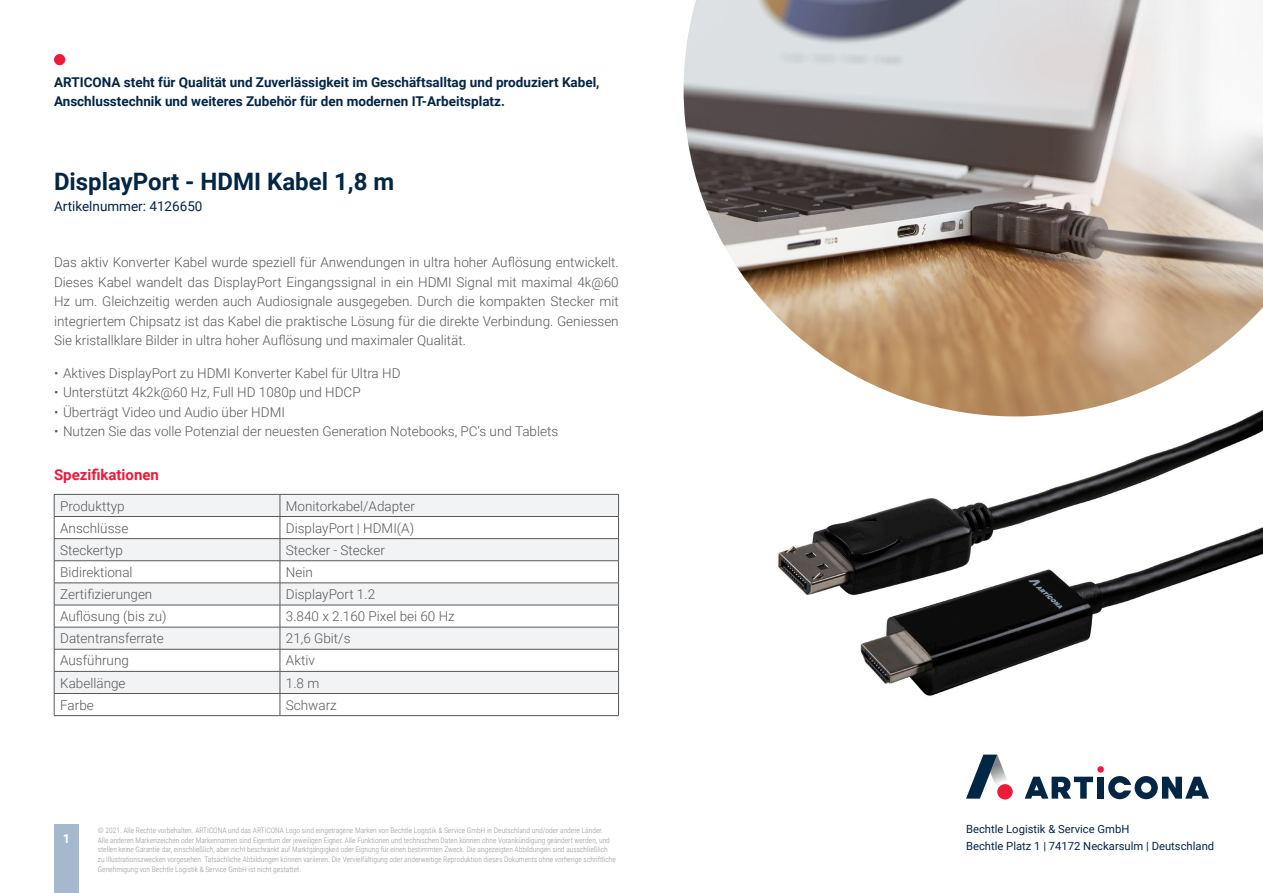
<style>
.page{position:relative;width:1263px;height:893px;background:#fff}
.page>*{position:absolute;margin:0;border:0;box-sizing:border-box;transform-origin:0 0}
.t1{font:700 24px "Roboto";color:#042645}
.t2{font:700 15px "Roboto";color:#ed1a3a}
.t3{font:300 13.5px/19.5px "Roboto";color:#57585a;text-align:justify}
.t4{font:700 13.5px/19.5px "Roboto";color:#042645}
.t5{font:13.5px "Roboto";color:#042645}
.t6{font:700 12.75px "Roboto";color:#fff}
.t7{font:11.25px/16.5px "Roboto";color:#042645}
.t8{font:300 7.5px/9.8px "Roboto Condensed";color:#939598}
</style>
<div class="page">
<img style="left:778px;top:416px;width:485px;height:351px">
<div style="left:54px;top:825px;width:25px;height:68px;background:#a5b8cd"></div>
<div style="left:54px;top:54px;width:11px;height:11px;background:#ed1a3a;border-radius:50%"></div>
<div style="left:1097px;top:766px;width:7px;height:7px;background:#ed1a3a;border-radius:50%"></div>
<svg style="left:1025px;top:777px;width:68px;height:22px"></svg>
<div style="left:1097px;top:777px;width:7px;height:22px;background:#042645"></div>
<svg style="left:1108px;top:776px;width:101px;height:23px"></svg>
<svg style="left:966px;top:755px;width:49px;height:44px"></svg>
<div style="left:997px;top:784px;width:16px;height:15px;background:#ed1a3a;border-radius:50%"></div>
<img style="left:684px;top:0;width:579px;height:416px">
<svg style="left:54px;top:494px;width:565px;height:221px"></svg>
<hr style="left:54px;top:715px;width:226px;height:1px;background:#57585a">
<hr style="left:280px;top:715px;width:339px;height:1px;background:#57585a">
<p class="t4" style="left:54px;top:72px;width:547px">ARTICONA steht für Qualität und Zuverlässigkeit im Geschäftsalltag und produziert Kabel,<br>Anschlusstechnik und weiteres Zubehör für den modernen IT-Arbeitsplatz.</p>
<h1 class="t1" style="left:54px;top:165px;width:342px">DisplayPort - HDMI Kabel 1,8 m</h1>
<p class="t5" style="left:54px;top:197px;width:150px">Artikelnummer: 4126650</p>
<p class="t3" style="left:54px;top:252px;width:566px">Das aktiv Konverter Kabel wurde speziell für Anwendungen in ultra hoher Auflösung entwickelt.<br>Dieses Kabel wandelt das DisplayPort Eingangssignal in ein HDMI Signal mit maximal 4k@60<br>Hz um. Gleichzeitig werden auch Audiosignale ausgegeben. Durch die kompakten Stecker mit integriertem Chipsatz ist das Kabel die praktische Lösung für die direkte Verbindung. Geniessen Sie kristallklare Bilder in ultra hoher Auflösung und maximaler Qualität.</p>
<p class="t3" style="left:54px;top:363px;width:348px">• Aktives DisplayPort zu HDMI Konverter Kabel für Ultra HD</p>
<p class="t3" style="left:54px;top:382px;width:308px">• Unterstützt 4k2k@60 Hz, Full HD 1080p und HDCP</p>
<p class="t3" style="left:54px;top:402px;width:232px">• Überträgt Video und Audio über HDMI</p>
<p class="t3" style="left:54px;top:421px;width:506px">• Nutzen Sie das volle Potenzial der neuesten Generation Notebooks, PC‘s und Tablets</p>
<p class="t2" style="left:54px;top:464px;width:106px">Spezifikationen</p>
<p class="t3" style="left:60px;top:495px;width:66px">Produkttyp</p>
<p class="t3" style="left:286px;top:495px;width:131px">Monitorkabel/Adapter</p>
<p class="t3" style="left:60px;top:518px;width:70px">Anschlüsse</p>
<p class="t3" style="left:286px;top:518px;width:130px">DisplayPort | HDMI(A)</p>
<p class="t3" style="left:60px;top:540px;width:64px">Steckertyp</p>
<p class="t3" style="left:286px;top:540px;width:100px">Stecker - Stecker</p>
<p class="t3" style="left:60px;top:562px;width:74px">Bidirektional</p>
<p class="t3" style="left:286px;top:562px;width:28px">Nein</p>
<p class="t3" style="left:60px;top:584px;width:94px">Zertifizierungen</p>
<p class="t3" style="left:286px;top:584px;width:91px">DisplayPort 1.2</p>
<p class="t3" style="left:60px;top:606px;width:108px">Auflösung (bis zu)</p>
<p class="t3" style="left:286px;top:606px;width:170px">3.840 x 2.160 Pixel bei 60 Hz</p>
<p class="t3" style="left:60px;top:628px;width:105px">Datentransferrate</p>
<p class="t3" style="left:286px;top:628px;width:66px">21,6 Gbit/s</p>
<p class="t3" style="left:60px;top:650px;width:70px">Ausführung</p>
<p class="t3" style="left:286px;top:650px;width:30px">Aktiv</p>
<p class="t3" style="left:60px;top:672px;width:67px">Kabellänge</p>
<p class="t3" style="left:286px;top:672px;width:35px">1.8 m</p>
<p class="t3" style="left:60px;top:695px;width:35px">Farbe</p>
<p class="t3" style="left:286px;top:695px;width:52px">Schwarz</p>
<p class="t6" style="left:63px;top:829px;width:9px">1</p>
<p class="t8" style="left:98px;top:825px;width:520px">© 2021. Alle Rechte vorbehalten. ARTICONA und das ARTICONA Logo sind eingetragene Marken von Bechtle Logistik &amp; Service GmbH in Deutschland und/oder andere Länder.<br>Alle anderen Markenzeichen oder Markennamen sind Eigentum der jeweiligen Eigner. Alle Funktionen und technischen Daten können ohne Vorankündigung geändert werden, und stellen keine Garantie dar, einschließlich, aber nicht beschränkt auf Marktgängigkeit oder Eignung für einen bestimmten Zweck. Die angezeigten Abbildungen sind ausschließlich zu Illustrationszwecken vorgesehen. Tatsächliche Abbildungen können variieren. Die Vervielfältigung oder anderweitige Reproduktion dieses Dokuments ohne vorherige schriftliche Genehmigung von Bechtle Logistik &amp; Service GmbH ist nicht gestattet.</p>
<p class="t7" style="left:966px;top:821px;width:250px">Bechtle Logistik &amp; Service GmbH<br>Bechtle Platz 1 | 74172 Neckarsulm | Deutschland</p>
</div>
